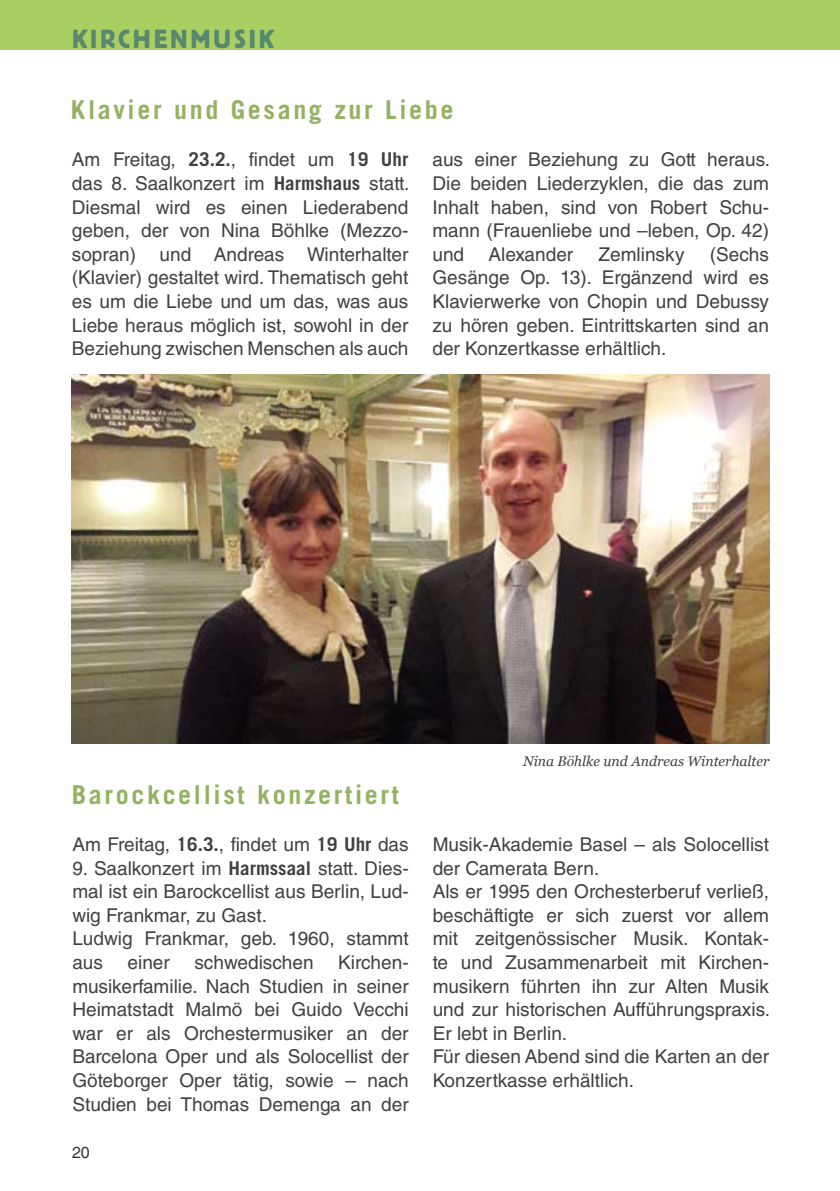
<style>
.page{position:relative;width:840px;height:1191px;background:#fff}
.page>*{position:absolute;margin:0;border:0;box-sizing:border-box;transform-origin:0 0}
.t1{font:700 26px "Trade Gothic LT Pro";letter-spacing:.1em;color:#94b261}
.t2{font:26px "Block Pro";letter-spacing:.13em;color:#58886d}
.t3{font:19px/23.6px "Helvetica LT Std";color:#414142;text-align:justify}
.t4{font:16px "Helvetica LT Std";color:#000}
.t5{font:italic 14px "Georgia";color:#414142}
.s1{font-family:"Trade Gothic LT Pro";font-weight:700}
</style>
<div class="page">
<div style="left:0;top:0;width:839px;height:49px;background:#a9cf62"></div>
<img style="left:72px;top:374px;width:696px;height:369px">
<h1 class="t2" style="left:72px;top:22px;width:202px">KIRCHENMUSIK</h1>
<h1 class="t1" style="left:71px;top:94px;width:384px">Klavier und Gesang zur Liebe</h1>
<p class="t3" style="left:72px;top:148px;width:339px">Am Freitag, <span class="s1">23.2.</span>, findet um <span class="s1">19 Uhr </span>das 8. Saalkonzert im <span class="s1">Harmshaus</span> statt.<br>Diesmal wird es einen Liederabend geben, der von Nina Böhlke (Mezzo&shy;sopran) und Andreas Winterhalter (Klavier) gestaltet wird. Thematisch geht es um die Liebe und um das, was aus Liebe heraus möglich ist, sowohl in der Beziehung zwischen Menschen als auch</p>
<p class="t3" style="left:432px;top:148px;width:339px">aus einer Beziehung zu Gott heraus.<br>Die beiden Liederzyklen, die das zum Inhalt haben, sind von Robert Schu&shy;mann (Frauenliebe und –leben, Op. 42) und</p>
<p class="t3" style="left:432px;top:242px;width:338px;text-indent:277px">(Sechs Gesänge Op. 13). Ergänzend wird es Klavierwerke von Chopin und Debussy zu hören geben. Eintrittskarten sind an der Konzertkasse erhältlich.</p>
<p class="t3" style="left:488px;top:242px;width:86px">Alexander</p>
<p class="t3" style="left:598px;top:242px;width:87px">Zemlinsky</p>
<h1 class="t1" style="left:72px;top:778px;width:328px">Barockcellist konzertiert</h1>
<p class="t3" style="left:72px;top:832px;width:337px">Am Freitag, <span class="s1">16.3.</span>, findet um <span class="s1">19 Uhr</span> das</p>
<p class="t3" style="left:72px;top:856px;width:337px;text-align:left">9. Saalkonzert im <span class="s1">Harmssaal</span> statt. Dies&shy;mal ist ein Barockcellist aus Berlin, Lud&shy;wig Frankmar, zu Gast.<br>Ludwig Frankmar, geb. 1960, stammt aus</p>
<p class="t3" style="left:72px;top:950px;width:337px;text-indent:266px">Kirchen&shy;musikerfamilie. Nach Studien in seiner Heimatstadt Malmö bei Guido Vecchi war er als Orchestermusiker an der Barcelona Oper und als Solocellist der Göteborger Oper tätig, sowie – nach Studien bei Thomas Demenga an der</p>
<p class="t3" style="left:127px;top:950px;width:44px">einer</p>
<p class="t3" style="left:194px;top:950px;width:121px">schwedischen</p>
<p class="t4" style="left:72px;top:1143px;width:19px">20</p>
<p class="t5" style="left:522px;top:752px;width:248px">Nina Böhlke und Andreas Winterhalter</p>
<p class="t3" style="left:432px;top:832px;width:339px;text-align:left">Musik-Akademie Basel – als Solocellist der Camerata Bern.<br>Als er 1995 den Orchesterberuf verließ, beschäftigte er sich zuerst vor allem mit zeitgenössischer Musik. Kontak&shy;te und Zusammenarbeit mit Kirchen&shy;musikern führten ihn zur Alten Musik und zur historischen Aufführungspraxis.<br>Er lebt in Berlin.<br>Für diesen Abend sind die Karten an der Konzertkasse erhältlich.</p>
</div>
